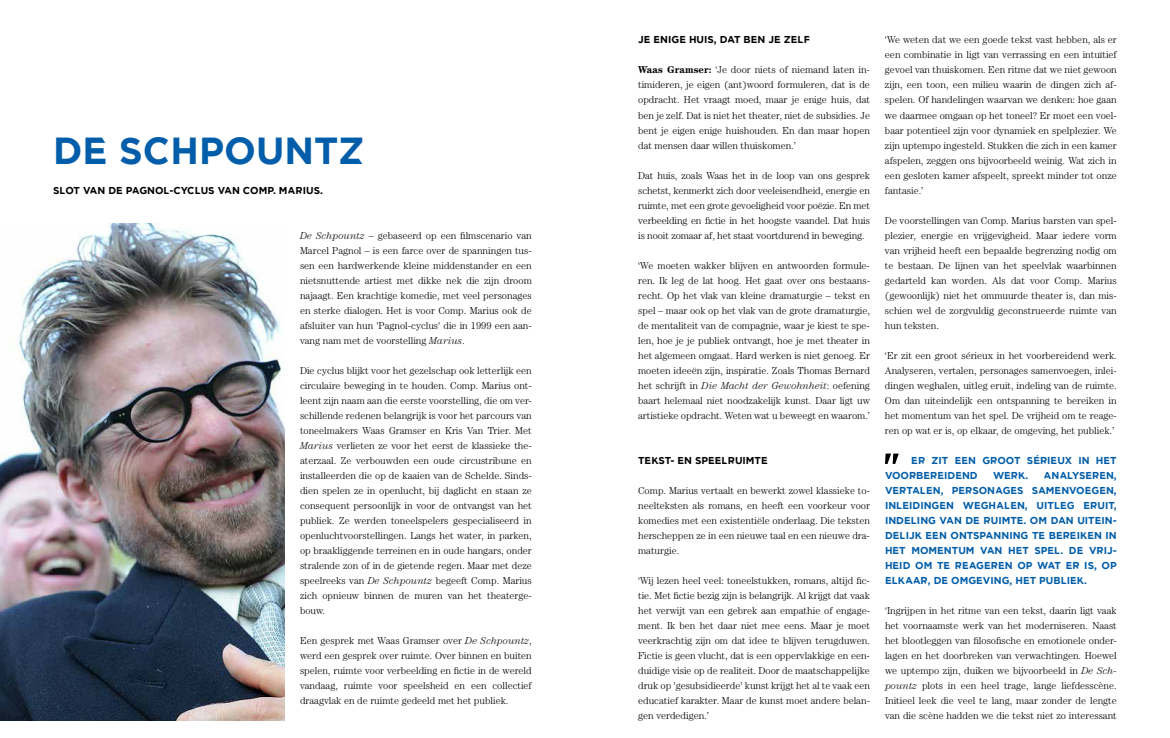
<style>
.page{position:relative;width:1170px;height:738px;background:#fff}
.page>*{position:absolute;margin:0;border:0;box-sizing:border-box;transform-origin:0 0}
.t1{font:37.5px "NT Gent";color:#005da9}
.t2{font:300 10px/15px "Century Std";color:#000;text-align:justify}
.t3{font:10px/15px "NT Gent";color:#005da9}
.t4{font:10px "NT Gent";color:#000}
.s1{font-style:italic}
.s2{font-weight:700}
</style>
<div class="page">
<svg style="left:885px;top:453px;width:13px;height:10px"></svg>
<img style="left:0;top:223px;width:285px;height:496px">
<h1 class="t1" style="left:53px;top:124px;width:313px">DE SCHPOUNTZ</h1>
<p class="t4" style="left:53px;top:183px;width:271px">SLOT VAN DE PAGNOL-CYCLUS VAN COMP. MARIUS.</p>
<p class="t2" style="left:300px;top:227px;width:233px"><span class="s1">De Schpountz</span> – gebaseerd op een filmscenario van Marcel Pagnol – is een farce over de spanningen tus&shy;sen een hardwerkende kleine middenstander en een nietsnuttende artiest met dikke nek die zijn droom najaagt. Een krachtige komedie, met veel personages en sterke dialogen. Het is voor Comp. Marius ook de afsluiter van hun 'Pagnol-cyclus' die in 1999 een aan&shy;vang nam met de voorstelling <span class="s1">Marius</span>.</p>
<p class="t2" style="left:300px;top:362px;width:233px">Die cyclus blijkt voor het gezelschap ook letterlijk een circulaire beweging in te houden. Comp. Marius ont&shy;leent zijn naam aan die eerste voorstelling, die om ver&shy;schillende redenen belangrijk is voor het parcours van toneelmakers Waas Gramser en Kris Van Trier. Met <span class="s1">Marius</span> verlieten ze voor het eerst de klassieke the&shy;aterzaal. Ze verbouwden een oude circustribune en installeerden die op de kaaien van de Schelde. Sinds&shy;dien spelen ze in openlucht, bij daglicht en staan ze consequent persoonlijk in voor de ontvangst van het publiek. Ze werden toneelspelers gespecialiseerd in openluchtvoorstellingen. Langs het water, in parken, op braakliggende terreinen en in oude hangars, onder stralende zon of in de gietende regen. Maar met deze speelreeks van <span class="s1">De Schpountz</span> begeeft Comp. Marius zich opnieuw binnen de muren van het theaterge&shy;bouw.</p>
<p class="t2" style="left:300px;top:632px;width:233px">Een gesprek met Waas Gramser over <span class="s1">De Schpountz</span>, werd een gesprek over ruimte. Over binnen en buiten spelen, ruimte voor verbeelding en fictie in de wereld vandaag, ruimte voor speelsheid en een collectief draagvlak en de ruimte gedeeld met het publiek.</p>
<p class="t4" style="left:638px;top:33px;width:174px">JE ENIGE HUIS, DAT BEN JE ZELF</p>
<p class="t2" style="left:638px;top:62px;width:233px"><span class="s2">Waas Gramser:</span> ‘Je door niets of niemand laten in&shy;timideren, je eigen (ant)woord formuleren, dat is de opdracht. Het vraagt moed, maar je enige huis, dat ben je zelf. Dat is niet het theater, niet de subsidies. Je bent je eigen enige huishouden. En dan maar hopen dat mensen daar willen thuiskomen.’</p>
<p class="t2" style="left:638px;top:167px;width:233px">Dat huis, zoals Waas het in de loop van ons gesprek schetst, kenmerkt zich door veeleisendheid, energie en ruimte, met een grote gevoeligheid voor poëzie. En met verbeelding en fictie in het hoogste vaandel. Dat huis is nooit zomaar af, het staat voortdurend in beweging.</p>
<p class="t2" style="left:638px;top:257px;width:233px">‘We moeten wakker blijven en antwoorden formule&shy;ren. Ik leg de lat hoog. Het gaat over ons bestaans&shy;recht. Op het vlak van kleine dramaturgie – tekst en spel – maar ook op het vlak van de grote dramaturgie, de mentaliteit van de compagnie, waar je kiest te spe&shy;len, hoe je je publiek ontvangt, hoe je met theater in het algemeen omgaat. Hard werken is niet genoeg. Er moeten ideeën zijn, inspiratie. Zoals Thomas Bernard het schrijft in <span class="s1">Die Macht der Gewohnheit</span>: oefening baart helemaal niet noodzakelijk kunst. Daar ligt uw artistieke opdracht. Weten wat u beweegt en waarom.’</p>
<p class="t4" style="left:638px;top:453px;width:131px">TEKST- EN SPEELRUIMTE</p>
<p class="t2" style="left:638px;top:482px;width:233px">Comp. Marius vertaalt en bewerkt zowel klassieke to&shy;neelteksten als romans, en heeft een voorkeur voor komedies met een existentiële onderlaag. Die teksten herscheppen ze in een nieuwe taal en een nieuwe dra&shy;maturgie.</p>
<p class="t2" style="left:638px;top:572px;width:233px">‘Wij lezen heel veel: toneelstukken, romans, altijd fic&shy;tie. Met fictie bezig zijn is belangrijk. Al krijgt dat vaak het verwijt van een gebrek aan empathie of engage&shy;ment. Ik ben het daar niet mee eens. Maar je moet veerkrachtig zijn om dat idee te blijven terugduwen.<br>Fictie is geen vlucht, dat is een oppervlakkige en een&shy;duidige visie op de realiteit. Door de maatschappelijke druk op 'gesubsidieerde' kunst krijgt het al te vaak een educatief karakter. Maar de kunst moet andere belan&shy;gen verdedigen.’</p>
<p class="t2" style="left:884px;top:32px;width:233px">‘We weten dat we een goede tekst vast hebben, als er een combinatie in ligt van verrassing en een intuïtief gevoel van thuiskomen. Een ritme dat we niet gewoon zijn, een toon, een milieu waarin de dingen zich af&shy;spelen. Of handelingen waarvan we denken: hoe gaan we daarmee omgaan op het toneel? Er moet een voel&shy;baar potentieel zijn voor dynamiek en spelplezier. We zijn uptempo ingesteld. Stukken die zich in een kamer afspelen, zeggen ons bijvoorbeeld weinig. Wat zich in een gesloten kamer afspeelt, spreekt minder tot onze fantasie.’</p>
<p class="t2" style="left:884px;top:212px;width:233px">De voorstellingen van Comp. Marius barsten van spel&shy;plezier, energie en vrijgevigheid. Maar iedere vorm van vrijheid heeft een bepaalde begrenzing nodig om te bestaan. De lijnen van het speelvlak waarbinnen gedarteld kan worden. Als dat voor Comp. Marius (gewoonlijk) niet het ommuurde theater is, dan mis&shy;schien wel de zorgvuldig geconstrueerde ruimte van hun teksten.</p>
<p class="t2" style="left:884px;top:347px;width:233px">‘Er zit een groot sérieux in het voorbereidend werk.<br>Analyseren, vertalen, personages samenvoegen, inlei&shy;dingen weghalen, uitleg eruit, indeling van de ruimte.<br>Om dan uiteindelijk een ontspanning te bereiken in het momentum van het spel. De vrijheid om te reage&shy;ren op wat er is, op elkaar, de omgeving, het publiek.’</p>
<p class="t3" style="left:884px;top:452px;width:233px;text-indent:26px">ER ZIT EEN GROOT SÉRIEUX IN HET<br>VOORBEREIDEND</p>
<p class="t3" style="left:884px;top:467px;width:233px;text-align:justify;text-indent:158px">ANALYSEREN, VERTALEN, PERSONAGES SAMENVOEGEN, INLEIDINGEN WEGHALEN, UITLEG ERUIT, INDELING VAN DE RUIMTE. OM DAN UITEIN-DELIJK EEN ONTSPANNING TE BEREIKEN IN HET MOMENTUM VAN HET SPEL. DE VRIJ-HEID OM TE REAGEREN OP WAT ER IS, OP ELKAAR, DE OMGEVING, HET PUBLIEK.</p>
<p class="t2" style="left:884px;top:602px;width:233px">‘Ingrijpen in het ritme van een tekst, daarin ligt vaak het voornaamste werk van het moderniseren. Naast het blootleggen van filosofische en emotionele onder&shy;lagen en het doorbreken van verwachtingen. Hoewel we uptempo zijn, duiken we bijvoorbeeld in <span class="s1">De Sch&shy;pountz</span> plots in een heel trage, lange liefdesscène.<br>Initieel leek die veel te lang, maar zonder de lengte van die scène hadden we die tekst niet zo interessant</p>
<p class="t3" style="left:992px;top:467px;width:37px">WERK.</p>
</div>
